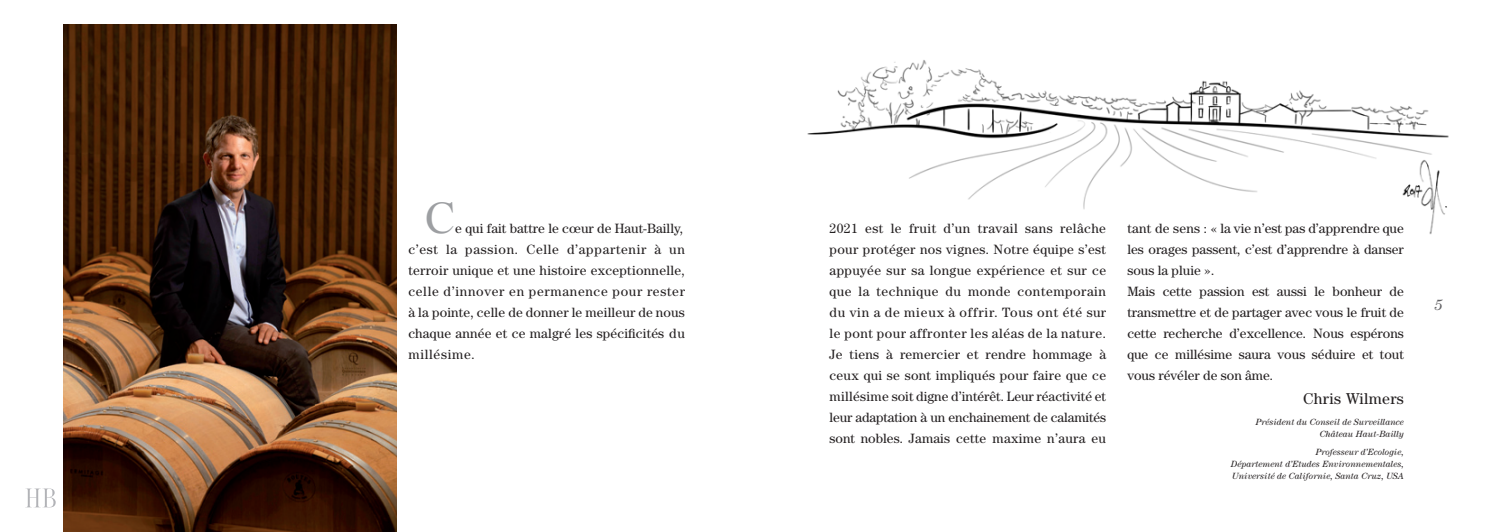
<style>
.page{position:relative;width:1489px;height:532px;background:#fff}
.page>*{position:absolute;margin:0;border:0;box-sizing:border-box;transform-origin:0 0}
.t1{font:45px "Times New Roman";color:#9d9fa2}
.t2{font:15.75px "Century";letter-spacing:.02em;color:#231f20}
.t3{font:italic 15px "Century";color:#636366}
.t4{font:13.5px/21px "Century";color:#231f20;text-align:justify}
.t5{font:italic 9px "Century";color:#231f20}
</style>
<div class="page">
<img style="left:807px;top:60px;width:642px;height:149px">
<img style="left:1401px;top:157px;width:48px;height:78px">
<svg style="left:26px;top:488px;width:30px;height:19px"></svg>
<img style="left:64px;top:25px;width:332px;height:506px">
<p class="t1" style="left:425px;top:188px;width:32px">C</p>
<p class="t4" style="left:455px;top:218px;width:229px">e qui fait battre le cœur de Haut-Bailly,</p>
<p class="t4" style="left:408px;top:239px;width:278px">c’est la passion. Celle d’appartenir à un terroir unique et une histoire exceptionnelle, celle d’innover en permanence pour rester à la pointe, celle de donner le meilleur de nous chaque année et ce malgré les spécificités du millésime.</p>
<p class="t4" style="left:829px;top:217px;width:278px">2021 est le fruit d’un travail sans relâche pour protéger nos vignes. Notre équipe s’est appuyée sur sa longue expérience et sur ce que la technique du monde contemporain du vin a de mieux à offrir. Tous ont été sur le pont pour affronter les aléas de la nature.</p>
<p class="t4" style="left:829px;top:343px;width:278px">Je tiens à remercier et rendre hommage à ceux qui se sont impliqués pour faire que ce millésime soit digne d’intérêt. Leur réactivité et leur adaptation à un enchainement de calamités sont nobles. Jamais cette maxime n’aura eu</p>
<p class="t4" style="left:1127px;top:217px;width:278px">tant de sens : « la vie n’est pas d’apprendre que les orages passent, c’est d’apprendre à danser sous la pluie ».</p>
<p class="t4" style="left:1127px;top:280px;width:278px">Mais cette passion est aussi le bonheur de transmettre et de partager avec vous le fruit de cette recherche d’excellence. Nous espérons que ce millésime saura vous séduire et tout vous révéler de son âme.</p>
<p class="t2" style="left:1302px;top:389px;width:102px">Chris Wilmers</p>
<p class="t5" style="left:1255px;top:417px;width:149px">Président du Conseil de Surveillance</p>
<p class="t5" style="left:1319px;top:429px;width:86px">Château Haut-Bailly</p>
<p class="t5" style="left:1315px;top:447px;width:89px">Professeur d’Ecologie,</p>
<p class="t5" style="left:1230px;top:459px;width:174px">Département d’Etudes Environnementales,</p>
<p class="t5" style="left:1232px;top:471px;width:173px">Université de Californie, Santa Cruz, USA</p>
<p class="t3" style="left:1434px;top:296px;width:10px">5</p>
</div>
